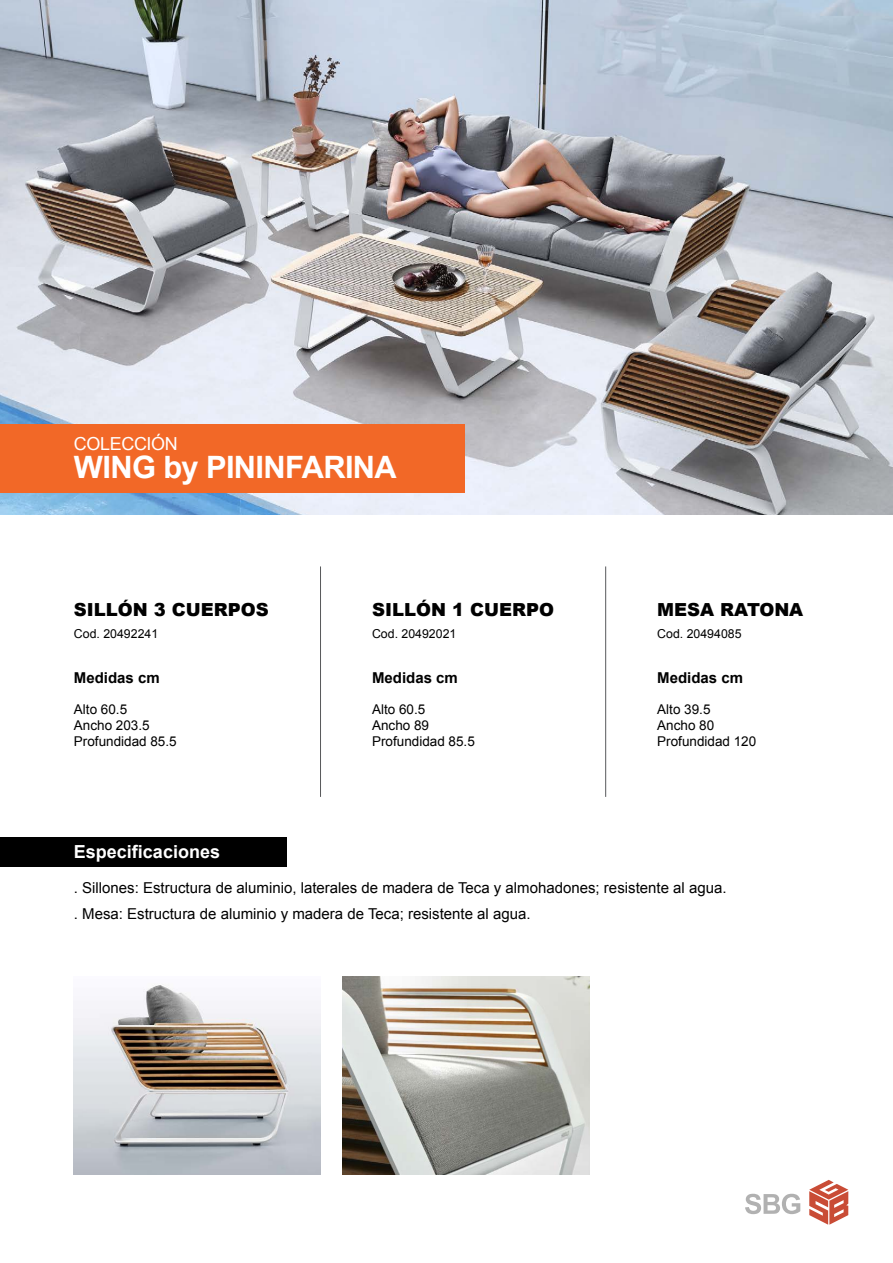
<style>
.page{position:relative;width:893px;height:1263px;background:#fff}
.page>*{position:absolute;margin:0;border:0;box-sizing:border-box;transform-origin:0 0}
.t1{font:700 30.9px "Arial";letter-spacing:-.02em;color:#fff}
.t2{font:900 18px "Arial";color:#000}
.t3{font:700 18px "Arial";color:#fff}
.t4{font:18px "Arial";letter-spacing:-.02em;color:#fff}
.t5{font:15px/25.5px "Arial";color:#000}
.t6{font:700 15px "Arial";color:#000}
.t7{font:13.5px/16.2px "Arial";color:#000}
.t8{font:12.3px "Arial";color:#000}
</style>
<div class="page">
<div style="left:0;top:837px;width:287px;height:30px;background:#000"></div>
<img style="left:0;top:0;width:893px;height:514px">
<div style="left:0;top:425px;width:464px;height:68px;background:#f26827"></div>
<hr style="left:605px;top:566px;width:1px;height:231px;background:#58595b">
<hr style="left:320px;top:566px;width:1px;height:231px;background:#58595b">
<img style="left:74px;top:984px;width:247px;height:190px">
<img style="left:343px;top:977px;width:247px;height:197px">
<svg style="left:809px;top:1180px;width:39px;height:45px"></svg>
<svg style="left:745px;top:1194px;width:55px;height:20px"></svg>
<p class="t4" style="left:74px;top:432px;width:105px">COLECCIÓN</p>
<h1 class="t1" style="left:74px;top:447px;width:324px">WING by PININFARINA</h1>
<p class="t2" style="left:74px;top:597px;width:196px">SILLÓN 3 CUERPOS</p>
<p class="t8" style="left:74px;top:626px;width:86px">Cod. 20492241</p>
<p class="t2" style="left:372px;top:597px;width:183px">SILLÓN 1 CUERPO</p>
<p class="t8" style="left:372px;top:626px;width:86px">Cod. 20492021</p>
<p class="t2" style="left:657px;top:597px;width:147px">MESA RATONA</p>
<p class="t8" style="left:657px;top:626px;width:86px">Cod. 20494085</p>
<p class="t6" style="left:74px;top:667px;width:87px">Medidas cm</p>
<p class="t6" style="left:372px;top:667px;width:87px">Medidas cm</p>
<p class="t6" style="left:657px;top:667px;width:87px">Medidas cm</p>
<p class="t7" style="left:74px;top:701px;width:104px">Alto 60.5<br>Ancho 203.5<br>Profundidad 85.5</p>
<p class="t7" style="left:372px;top:701px;width:104px">Alto 60.5<br>Ancho 89<br>Profundidad 85.5</p>
<p class="t7" style="left:657px;top:701px;width:101px">Alto 39.5<br>Ancho 80<br>Profundidad 120</p>
<p class="t3" style="left:74px;top:840px;width:148px">Especificaciones</p>
<p class="t5" style="left:74px;top:875px;width:654px">. Sillones: Estructura de aluminio, laterales de madera de Teca y almohadones; resistente al agua. . Mesa: Estructura de aluminio y madera de Teca; resistente al agua.</p>
</div>
